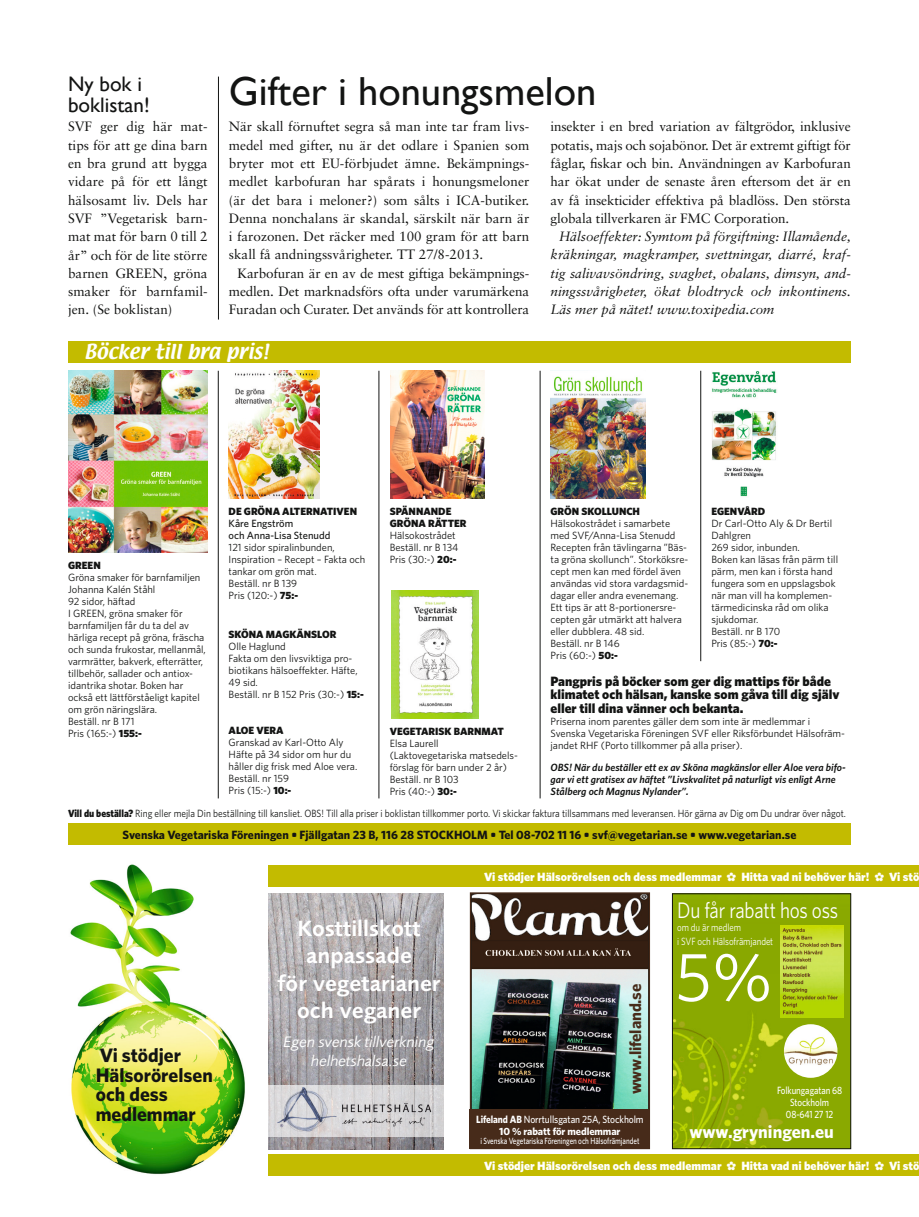
<style>
.page{position:relative;width:919px;height:1217px;background:#fff}
.page>*{position:absolute;margin:0;border:0;box-sizing:border-box;transform-origin:0 0}
.t1{font:69px "Whitney";color:#fff}
.t2{font:40.5px "Gill Sans";color:#131413}
.t3{font:600 22.95px/27.5px "Foundry Sans";color:#fff;text-align:center}
.t4{font:22.5px "Whitney";letter-spacing:-.01em;color:#fff;scale:.85 1}
.t5{font:21px/21px "Gill Sans";color:#131413}
.t6{font:700 19.5px/19.5px "Whitney";color:#131413}
.t7{font:18px "Textile";color:#fff}
.t8{font:700 18px "Whitney";color:#fff}
.t9{font:700 16.5px "Whitney";letter-spacing:-.01em;color:#472b1a}
.t10{font:italic 15.75px "Foundry Sans";color:#fff}
.t11{font:13.5px/18.3px "Sabon";letter-spacing:-.005em;color:#131413;text-align:justify}
.t12{font:italic 13.5px/18.3px "Sabon";color:#131413;text-align:justify}
.t13{font:900 13.5px/13.5px "Whitney";color:#131413}
.t14{font:900 12px "Whitney";color:#fff}
.t15{font:700 12px "Whitney";color:#131413}
.t16{font:10.5px/12px "Whitney";color:#131413}
.t17{font:10.5px "Whitney";color:#131413;scale:.9 1}
.t18{font:italic 600 10.5px/12px "Whitney";color:#131413}
.t19{font:900 10.5px/12px "Whitney";color:#131413}
.t20{font:700 10.5px/12px "Whitney";letter-spacing:-.01em;color:#fff;text-align:center;scale:.9 1}
.t21{font:500 10.5px/12px "Whitney";letter-spacing:-.01em;color:#fff;text-align:center;scale:.85 1}
.t22{font:10.5px/13.5px "Whitney";letter-spacing:-.01em;color:#fff;scale:.85 1}
.t23{font:500 10.5px/12px "Whitney";color:#131413}
.t24{font:500 9px "Whitney";letter-spacing:-.01em;color:#fff;scale:.79 1}
.s1{font-weight:900}
.s2{font-weight:500}
</style>
<div class="page">
<img style="left:674px;top:895px;width:174px;height:251px">
<div style="left:672px;top:893px;width:178px;height:255px;border:1px solid #131413"></div>
<img style="left:780px;top:925px;width:63px;height:92px">
<img style="left:783px;top:1023px;width:54px;height:54px;border-radius:27px">
<img style="left:269px;top:893px;width:174px;height:256px">
<svg style="left:269px;top:1084px;width:174px;height:51px;background:#d0ced0"></svg>
<img style="left:276px;top:1087px;width:156px;height:44px">
<img style="left:70px;top:864px;width:175px;height:310px">
<div style="left:269px;top:865px;width:649px;height:21px;background:#c3bb00"></div>
<div style="left:269px;top:1154px;width:649px;height:21px;background:#c3bb00"></div>
<img style="left:473px;top:895px;width:174px;height:214px">
<div style="left:470px;top:892px;width:180px;height:256px;border:2px solid #472b1a"></div>
<div style="left:470px;top:1109px;width:180px;height:39px;background:#472b1a"></div>
<div style="left:68px;top:823px;width:782px;height:21px;background:#c3bb00"></div>
<img style="left:391px;top:590px;width:87px;height:128px">
<div style="left:68px;top:341px;width:782px;height:21px;background:#c3bb00"></div>
<img style="left:229px;top:370px;width:91px;height:128px">
<img style="left:390px;top:370px;width:94px;height:128px">
<img style="left:712px;top:371px;width:65px;height:126px">
<img style="left:550px;top:370px;width:95px;height:128px">
<img style="left:68px;top:370px;width:139px;height:182px">
<hr style="left:218px;top:370px;width:1px;height:428px;background:#131413">
<hr style="left:378px;top:370px;width:1px;height:428px;background:#131413">
<hr style="left:540px;top:370px;width:1px;height:428px;background:#131413">
<hr style="left:700px;top:370px;width:1px;height:291px;background:#131413">
<hr style="left:218px;top:77px;width:1px;height:242px;background:#131413">
<h2 class="t2" style="left:229px;top:67px;width:369px">Gifter i honungsmelon</h2>
<h3 class="t5" style="left:68px;top:73px;width:83px">Ny bok i boklistan!</h3>
<p class="t11" style="left:68px;top:117px;width:141px">SVF ger dig här mat&shy;tips för att ge dina barn en bra grund att bygga vidare på för ett långt hälsosamt liv. Dels har SVF ”Vegetarisk barn&shy;mat mat för barn 0 till 2 år” och för de lite större barnen GREEN, gröna smaker för barnfamil&shy;jen. (Se boklistan)</p>
<p class="t11" style="left:229px;top:117px;width:302px">När skall förnuftet segra så man inte tar fram livs&shy;medel med gifter, nu är det odlare i Spanien som bryter mot ett EU-förbjudet ämne. Bekämpnings&shy;medlet karbofuran har spårats i honungsmeloner (är det bara i meloner?) som sålts i ICA-butiker.<br>Denna nonchalans är skandal, särskilt när barn är i farozonen. Det räcker med 100 gram för att barn skall få andningssvårigheter. TT 27/8-2013.</p>
<p class="t11" style="left:550px;top:117px;width:302px">insekter i en bred variation av fältgrödor, inklusive potatis, majs och sojabönor. Det är extremt giftigt för fåglar, fiskar och bin. Användningen av Karbofuran har ökat under de senaste åren eftersom det är en av få insekticider effektiva på bladlöss. Den största globala tillverkaren är FMC Corporation.</p>
<p class="t12" style="left:550px;top:227px;width:302px;text-indent:9px">Hälsoeffekter: Symtom på förgiftning: Illamående, kräkningar, magkramper, svettningar, diarré, kraf&shy;tig salivavsöndring, svaghet, obalans, dimsyn, and&shy;ningssvårigheter, ökat blodtryck och inkontinens.<br>Läs mer på nätet! www.toxipedia.com</p>
<p class="t11" style="left:229px;top:264px;width:302px;text-indent:9px">Karbofuran är en av de mest giftiga bekämpnings&shy;medlen. Det marknadsförs ofta under varumärkena Furadan och Curater. Det används för att kontrollera</p>
<h3 class="t7" style="left:84px;top:339px;width:186px">Böcker till bra pris!</h3>
<p class="t19" style="left:68px;top:558px;width:34px">GREEN</p>
<p class="t16" style="left:68px;top:570px;width:139px">Gröna smaker för barnfamiljen<br>Johanna Kalén Ståhl<br>92 sidor, häftad<br>I GREEN, gröna smaker för barnfamiljen får du ta del av härliga recept på gröna, fräscha och sunda frukostar, mellanmål, varmrätter, bakverk, efterrätter, tillbehör, sallader och antiox&shy;idantrika shotar. Boken har också ett lättförståeligt kapitel om grön näringslära.<br>Beställ. nr B 171<br>Pris (165:-) <span class="s1">155:-</span></p>
<p class="t19" style="left:228px;top:505px;width:130px">DE GRÖNA ALTERNATIVEN</p>
<p class="t23" style="left:228px;top:517px;width:103px">Kåre Engström<br>och Anna-Lisa Stenudd</p>
<p class="t16" style="left:228px;top:541px;width:138px">121 sidor spiralinbunden,<br>Inspiration – Recept – Fakta och tankar om grön mat.<br>Beställ. nr B 139<br>Pris (120:-) <span class="s1">75:-</span></p>
<p class="t19" style="left:228px;top:627px;width:109px">SKÖNA MAGKÄNSLOR</p>
<p class="t16" style="left:228px;top:639px;width:137px">Olle Haglund<br>Fakta om den livsviktiga pro&shy;biotikans hälsoeffekter. Häfte,<br>49 sid.<br>Beställ. nr B 152 Pris (30:-) <span class="s1">15:-</span></p>
<p class="t19" style="left:228px;top:724px;width:57px">ALOE VERA</p>
<p class="t16" style="left:228px;top:736px;width:130px">Granskad av Karl-Otto Aly<br>Häfte på 34 sidor om hur du håller dig frisk med Aloe vera.<br>Beställ. nr 159<br>Pris (15:-) <span class="s1">10:-</span></p>
<p class="t19" style="left:389px;top:505px;width:78px">SPÄNNANDE<br>GRÖNA RÄTTER</p>
<p class="t16" style="left:389px;top:529px;width:70px">Hälsokostrådet<br>Beställ. nr B 134<br>Pris (30:-) <span class="s1">20:-</span></p>
<p class="t19" style="left:389px;top:725px;width:116px">VEGETARISK BARNMAT</p>
<p class="t16" style="left:389px;top:737px;width:130px">Elsa Laurell (Laktovegetariska matsedels&shy;förslag för barn under 2 år)<br>Beställ. nr B 103<br>Pris (40:-) <span class="s1">30:-</span></p>
<p class="t19" style="left:550px;top:505px;width:91px">GRÖN SKOLLUNCH</p>
<p class="t16" style="left:550px;top:517px;width:139px">Hälsokostrådet i samarbete med SVF/Anna-Lisa Stenudd<br>Recepten från tävlingarna ”Bäs&shy;ta gröna skollunch”. Storköksre&shy;cept men kan med fördel även användas vid stora vardagsmid&shy;dagar eller andra evenemang.<br>Ett tips är att 8-portionersre&shy;cepten går utmärkt att halvera eller dubblera. 48 sid.<br>Beställ. nr B 146<br>Pris (60:-) <span class="s1">50:-</span></p>
<p class="t19" style="left:711px;top:505px;width:55px">EGENVÅRD</p>
<p class="t16" style="left:711px;top:517px;width:128px">Dr Carl-Otto Aly &amp; Dr Bertil<br>Dahlgren<br>269 sidor, inbunden.<br>Boken kan läsas från pärm till pärm, men kan i första hand fungera som en uppslagsbok när man vill ha komplemen&shy;tärmedicinska råd om olika sjukdomar.<br>Beställ. nr B 170<br>Pris (85:-) <span class="s1">70:-</span></p>
<p class="t13" style="left:550px;top:673px;width:290px">Pangpris på böcker som ger dig mattips för både klimatet och hälsan, kanske som gåva till dig själv eller till dina vänner och bekanta.</p>
<p class="t16" style="left:550px;top:714px;width:296px">Priserna inom parentes gäller dem som inte är medlemmar i<br>Svenska Vegetariska Föreningen SVF eller Riksförbundet Hälsofräm&shy;jandet RHF (Porto tillkommer på alla priser).</p>
<p class="t18" style="left:550px;top:760px;width:297px">OBS! När du beställer ett ex av Sköna magkänslor eller Aloe vera bifo&shy;gar vi ett gratisex av häftet ”Livskvalitet på naturligt vis enligt Arne<br>Stålberg och Magnus Nylander”.</p>
<p class="t17" style="left:68px;top:806px;width:865px"><span class="s1">Vill du beställa?</span> Ring eller mejla Din beställning till kansliet. OBS! Till alla priser i boklistan tillkommer porto. Vi skickar faktura tillsammans med leveransen. Hör gärna av Dig om Du undrar över något.</p>
<p class="t15" style="left:122px;top:826px;width:675px">Svenska Vegetariska Föreningen • Fjällgatan 23 B, 116 28 STOCKHOLM • Tel 08-702 11 16 • svf@vegetarian.se • www.vegetarian.se</p>
<h3 class="t3" style="left:277px;top:914px;width:165px">Kosttillskott anpassade<br>för vegetarianer och veganer</h3>
<h3 class="t10" style="left:283px;top:1032px;width:152px">Egen svensk tillverkning</h3>
<h3 class="t6" style="left:100px;top:1044px;width:83px">Vi stödjer</h3>
<h3 class="t10" style="left:311px;top:1051px;width:97px">helhetshalsa.se</h3>
<h3 class="t6" style="left:96px;top:1064px;width:119px">Hälsorörelsen och dess medlemmar</h3>
<p class="t14" style="left:484px;top:868px;width:436px">Vi stödjer Hälsorörelsen och dess medlemmar ✿ Hitta vad ni behöver här! ✿ Vi stö</p>
<h3 class="t9" style="left:624px;top:1094px;width:112px;rotate:-90deg">www.lifeland.se</h3>
<p class="t20" style="left:476px;top:1112px;width:187px">Lifeland AB <span class="s2">Norrtullsgatan 25A, Stockholm<br></span>10 % rabatt för medlemmar</p>
<p class="t24" style="left:480px;top:1134px;width:203px">i Svenska Vegetariska Föreningen och Hälsofrämjandet</p>
<h3 class="t4" style="left:677px;top:894px;width:191px">Du får rabatt hos oss</h3>
<p class="t22" style="left:677px;top:920px;width:114px">om du är medlem<br>i SVF och Hälsofrämjandet</p>
<h1 class="t1" style="left:675px;top:930px;width:99px">5%</h1>
<p class="t21" style="left:777px;top:1084px;width:78px">Folkungagatan 68<br>Stockholm<br>08-641 27 12</p>
<h3 class="t8" style="left:689px;top:1119px;width:146px">www.gryningen.eu</h3>
<p class="t14" style="left:484px;top:1157px;width:436px">Vi stödjer Hälsorörelsen och dess medlemmar ✿ Hitta vad ni behöver här! ✿ Vi stö</p>
</div>
